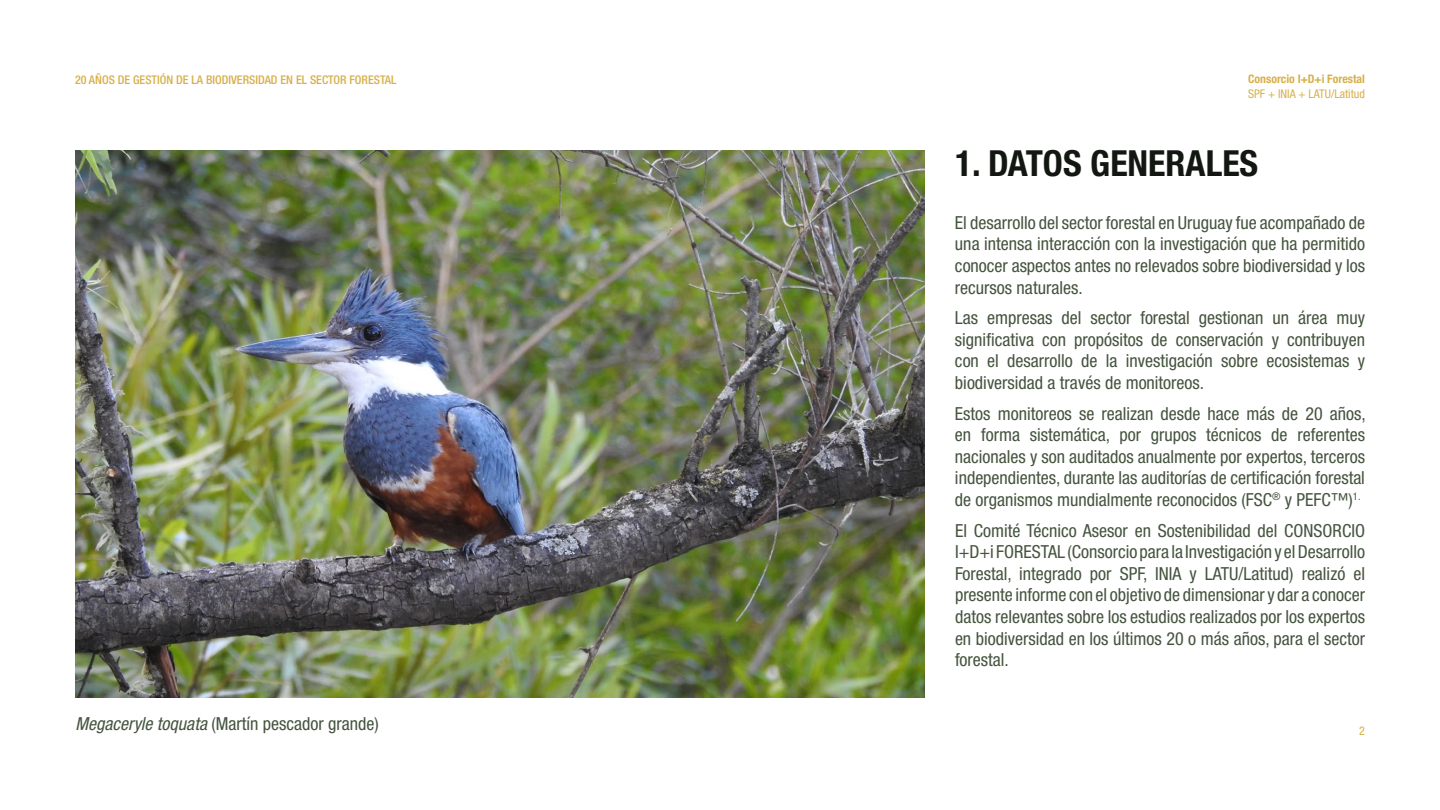
<style>
.page{position:relative;width:1440px;height:810px;background:#fff}
.page>*{position:absolute;margin:0;border:0;box-sizing:border-box;transform-origin:0 0}
.t1{font:700 condensed 36px "Helvetica Neue LT Pro";color:#131711}
.t2{font:condensed 18px/21.6px "Helvetica Neue LT Pro";color:#45543f;text-align:justify}
.t3{font:500 condensed 12px "Helvetica Neue LT Pro";color:#d7b049}
.t4{font:condensed 12px "Helvetica Neue LT Pro";color:#d7b049}
.t5{font:700 condensed 11.77px "Helvetica Neue LT Pro";color:#d7b049}
.s1{font-style:italic}
</style>
<div class="page">
<img style="left:75px;top:150px;width:850px;height:547px">
<p class="t3" style="left:75px;top:72px;width:323px">20 AÑOS DE GESTIÓN DE LA BIODIVERSIDAD EN EL SECTOR FORESTAL</p>
<p class="t2" style="left:75px;top:712px;width:305px"><span class="s1">Megaceryle toquata</span> (Martín pescador grande)</p>
<p class="t5" style="left:1248px;top:72px;width:118px">Consorcio I+D+i Forestal</p>
<p class="t4" style="left:1248px;top:87px;width:118px">SPF + INIA + LATU/Latitud</p>
<h1 class="t1" style="left:955px;top:141px;width:305px">1. DATOS GENERALES</h1>
<p class="t2" style="left:955px;top:212px;width:412px">El desarrollo del sector forestal en Uruguay fue acompañado de una intensa interacción con la investigación que ha permitido conocer aspectos antes no relevados sobre biodiversidad y los recursos naturales.</p>
<p class="t2" style="left:955px;top:307px;width:412px">Las empresas del sector forestal gestionan un área muy significativa con propósitos de conservación y contribuyen con el desarrollo de la investigación sobre ecosistemas y biodiversidad a través de monitoreos.</p>
<p class="t2" style="left:955px;top:402px;width:412px">Estos monitoreos se realizan desde hace más de 20 años, en forma sistemática, por grupos técnicos de referentes nacionales y son auditados anualmente por expertos, terceros independientes, durante las auditorías de certificación forestal de organismos mundialmente reconocidos (FSC<sup>®</sup> y PEFC™)<sup>1.</sup></p>
<p class="t2" style="left:955px;top:519px;width:412px">El Comité Técnico Asesor en Sostenibilidad del CONSORCIO I+D+i FORESTAL (Consorcio para la Investigación y el Desarrollo Forestal, integrado por SPF, INIA y LATU/Latitud) realizó el presente informe con el objetivo de dimensionar y dar a conocer datos relevantes sobre los estudios realizados por los expertos en biodiversidad en los últimos 20 o más años, para el sector forestal.</p>
<p class="t4" style="left:1359px;top:724px;width:7px">2</p>
</div>
